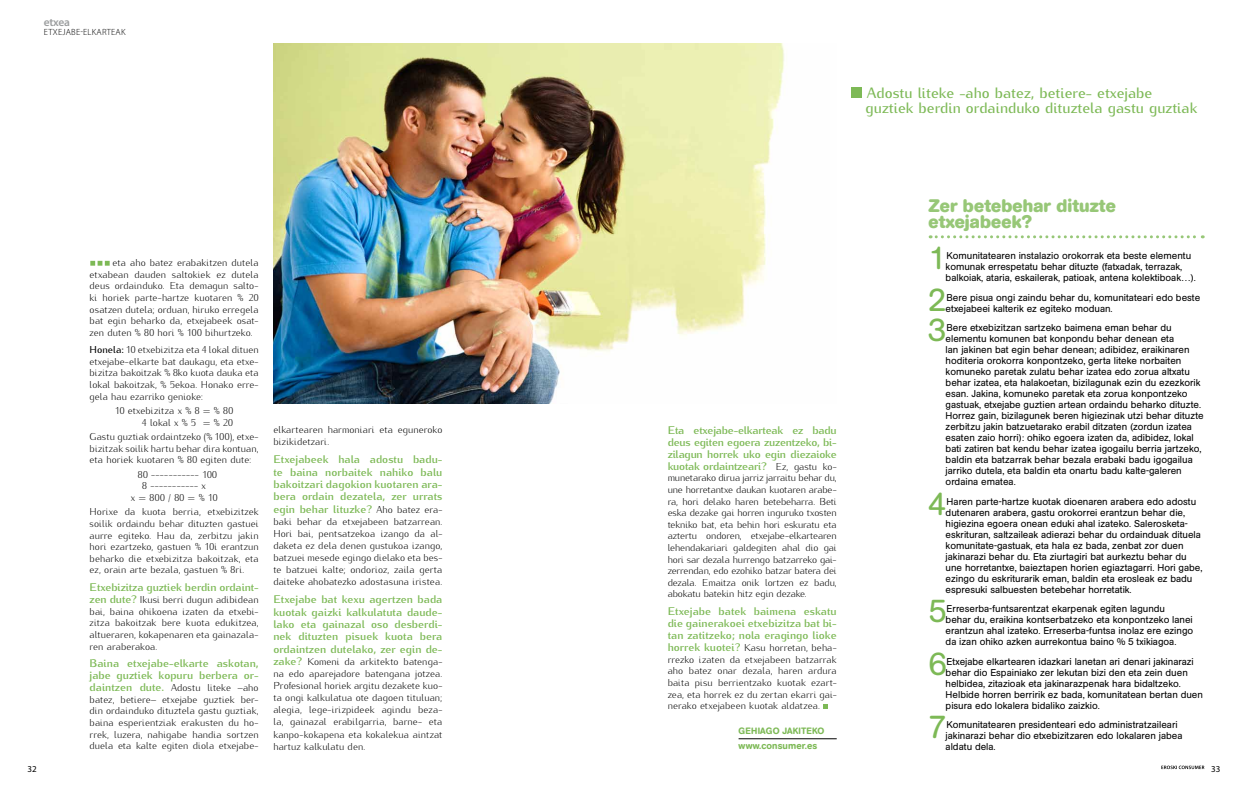
<style>
.page{position:relative;width:1248px;height:794px;background:#fff}
.page>*{position:absolute;margin:0;border:0;box-sizing:border-box;transform-origin:0 0}
.t1{font:32px "AG Book Rounded";color:#7db956}
.t2{font:700 18px/16px "AG Book Rounded";letter-spacing:.005em;color:#97c777}
.t3{font:500 15px/15px "Kurier";color:#7db956}
.t4{font:600 11.5px "Myriad Pro";letter-spacing:-.02em;color:#9c9e9f}
.t5{font:700 11px/12.4px "Kurier";color:#7db956;text-align:justify}
.t6{font:300 10px/11.6px "Kurier";letter-spacing:.005em;color:#000;text-align:justify}
.t7{font:9.8px/11px "AG Book Rounded";color:#000}
.t8{font:500 9.6px "AG Book Rounded";letter-spacing:.01em;color:#7db956}
.t9{font:500 9.1px "AG Book Rounded";letter-spacing:.02em;color:#7db956}
.t10{font:300 9px "Myriad Pro";letter-spacing:.02em;color:#000}
.t11{font:9px "Myriad Pro";color:#000}
.s1{font-weight:500}
.s2{font-weight:700;font-size:11px;color:#7db956}
.s3{font-weight:300;font-size:10px;color:#000}
</style>
<div class="page">
<svg style="left:1161px;top:765px;width:43px;height:4px"></svg>
<svg style="left:930px;top:235px;width:273px;height:3px"></svg>
<hr style="left:738px;top:738px;width:98px;height:1px;background:#000">
<svg style="left:823px;top:704px;width:5px;height:5px"></svg>
<div style="left:851px;top:87px;width:10px;height:11px;background:#7db956"></div>
<img style="left:273px;top:43px;width:511px;height:361px">
<svg style="left:90px;top:261px;width:20px;height:5px"></svg>
<p class="t4" style="left:44px;top:16px;width:28px">etxea</p>
<p class="t10" style="left:44px;top:27px;width:83px">ETXEJABE-ELKARTEAK</p>
<p class="t11" style="left:28px;top:763px;width:11px">32</p>
<p class="t6" style="left:90px;top:256px;width:170px;text-indent:23px">eta aho batez erabakitzen dutela etxabean dauden saltokiek ez dutela deus ordainduko. Eta demagun salto&shy;ki horiek parte-hartze kuotaren % 20 osatzen dutela; orduan, hiruko erregela bat egin beharko da, etxejabeek osat&shy;zen duten % 80 hori % 100 bihurtzeko.</p>
<p class="t6" style="left:90px;top:343px;width:170px"><span class="s1">Honela:</span> 10 etxebizitza eta 4 lokal dituen etxejabe-elkarte bat daukagu, eta etxe&shy;bizitza bakoitzak % 8ko kuota dauka eta lokal bakoitzak, % 5ekoa. Honako erre&shy;gela hau ezarriko genioke:</p>
<p class="t6" style="left:115px;top:404px;width:120px;text-align:right">10 etxebizitza x % 8 = % 80<br>4 lokal x % 5 = % 20</p>
<p class="t6" style="left:90px;top:430px;width:170px">Gastu guztiak ordaintzeko (% 100), etxe&shy;bizitzak soilik hartu behar dira kontuan, eta horiek kuotaren % 80 egiten dute:</p>
<p class="t6" style="left:138px;top:467px;width:81px">80 ----------- 100</p>
<p class="t6" style="left:142px;top:479px;width:65px">8 ----------- x</p>
<p class="t6" style="left:131px;top:491px;width:88px">x = 800 / 80 = % 10</p>
<p class="t6" style="left:90px;top:505px;width:170px">Horixe da kuota berria, etxebizitzek soilik ordaindu behar dituzten gastuei aurre egiteko. Hau da, zerbitzu jakin hori ezartzeko, gastuen % 10i erantzun beharko die etxebizitza bakoitzak, eta ez, orain arte bezala, gastuen % 8ri.</p>
<p class="t5" style="left:90px;top:580px;width:170px">Etxebizitza guztiek berdin ordaint-</p>
<p class="t6" style="left:90px;top:593px;width:170px"><span class="s2">zen dute?</span> Ikusi berri dugun adibidean bai, baina ohikoena izaten da etxebi&shy;zitza bakoitzak bere kuota edukitzea, altueraren, kokapenaren eta gainazala&shy;ren araberakoa.</p>
<p class="t5" style="left:90px;top:656px;width:170px;line-height:12px">Baina etxejabe-elkarte askotan, jabe guztiek kopuru berbera or-</p>
<p class="t6" style="left:90px;top:681px;width:170px"><span class="s2">daintzen dute.</span> Adostu liteke –aho batez, betiere– etxejabe guztiek ber&shy;din ordainduko dituztela gastu guztiak, baina esperientziak erakusten du ho&shy;rrek, luzera, nahigabe handia sortzen duela eta kalte egiten diola etxejabe-</p>
<p class="t6" style="left:273px;top:422px;width:170px;line-height:12px">elkartearen harmoniari eta eguneroko bizikidetzari.</p>
<p class="t5" style="left:273px;top:452px;width:170px">Etxejabeek hala adostu badu&shy;te baina norbaitek nahiko balu bakoitzari dagokion kuotaren ara&shy;bera ordain dezatela, zer urrats egin behar lituzke? <span class="s3">Aho batez era-</span></p>
<p class="t6" style="left:273px;top:514px;width:170px;line-height:12px">baki behar da etxejabeen batzarrean.<br>Hori bai, pentsatzekoa izango da al&shy;daketa ez dela denen gustukoa izango, batzuei mesede egingo dielako eta bes&shy;te batzuei kalte; ondorioz, zaila gerta daiteke ahobatezko adostasuna iristea.</p>
<p class="t5" style="left:273px;top:592px;width:170px">Etxejabe bat kexu agertzen bada kuotak gaizki kalkulatuta daude&shy;lako eta gainazal oso desberdi&shy;nek dituzten pisuek kuota bera ordaintzen dutelako, zer egin de-</p>
<p class="t6" style="left:273px;top:655px;width:170px;line-height:12px"><span class="s2">zake?</span> Komeni da arkitekto batenga&shy;na edo aparejadore batengana jotzea.<br>Profesional horiek argitu dezakete kuo&shy;ta ongi kalkulatua ote dagoen tituluan; alegia, lege-irizpideek agindu beza&shy;la, gainazal erabilgarria, barne- eta kanpo-kokapena eta kokalekua aintzat hartuz kalkulatu den.</p>
<h3 class="t3" style="left:865px;top:84px;width:333px">Adostu liteke -aho batez, betiere- etxejabe guztiek berdin ordainduko dituztela gastu guztiak</h3>
<p class="t5" style="left:667px;top:423px;width:170px;line-height:12px">Eta etxejabe-elkarteak ez badu deus egiten egoera zuzentzeko, bi&shy;zilagun horrek uko egin diezaioke kuotak ordaintzeari? <span class="s3">Ez, gastu ko-</span></p>
<p class="t6" style="left:667px;top:471px;width:170px">munetarako dirua jarriz jarraitu behar du, une horretantxe daukan kuotaren arabe&shy;ra, hori delako haren betebeharra. Beti eska dezake gai horren inguruko txosten tekniko bat, eta behin hori eskuratu eta aztertu ondoren, etxejabe-elkartearen lehendakariari galdegiten ahal dio gai hori sar dezala hurrengo batzarreko gai&shy;zerrendan, edo ezohiko batzar batera dei dezala. Emaitza onik lortzen ez badu, abokatu batekin hitz egin dezake.</p>
<p class="t5" style="left:667px;top:604px;width:170px;line-height:12px">Etxejabe batek baimena eskatu die gainerakoei etxebizitza bat bi&shy;tan zatitzeko; nola eragingo lioke</p>
<p class="t6" style="left:667px;top:641px;width:170px"><span class="s2">horrek kuotei?</span> Kasu horretan, beha&shy;rrezko izaten da etxejabeen batzarrak aho batez onar dezala, haren ardura baita pisu berrientzako kuotak ezart&shy;zea, eta horrek ez du zertan ekarri gai&shy;nerako etxejabeen kuotak aldatzea.</p>
<p class="t9" style="left:738px;top:725px;width:87px">gehIago jakiteko</p>
<p class="t8" style="left:738px;top:739px;width:80px">www.consumer.es</p>
<h2 class="t2" style="left:928px;top:198px;width:189px">Zer betebehar dituzte etxejabeek?</h2>
<h1 class="t1" style="left:928px;top:240px;width:19px">1</h1>
<p class="t7" style="left:945px;top:250px;width:252px">Komunitatearen instalazio orokorrak eta beste elementu komunak errespetatu behar dituzte (fatxadak, terrazak, balkoiak, ataria, eskailerak, patioak, antena kolektiboak…).</p>
<h1 class="t1" style="left:928px;top:281px;width:19px">2</h1>
<p class="t7" style="left:945px;top:292px;width:256px">Bere pisua ongi zaindu behar du, komunitateari edo beste etxejabeei kalterik ez egiteko moduan.</p>
<h1 class="t1" style="left:928px;top:312px;width:19px">3</h1>
<p class="t7" style="left:945px;top:322px;width:259px">Bere etxebizitzan sartzeko baimena eman behar du elementu komunen bat konpondu behar denean eta<br>lan jakinen bat egin behar denean; adibidez, eraikinaren hoditeria orokorra konpontzeko, gerta liteke norbaiten komuneko paretak zulatu behar izatea edo zorua altxatu behar izatea, eta halakoetan, bizilagunak ezin du ezezkorik esan. Jakina, komuneko paretak eta zorua konpontzeko gastuak, etxejabe guztien artean ordaindu beharko dituzte.<br>Horrez gain, bizilagunek beren higiezinak utzi behar dituzte zerbitzu jakin batzuetarako erabil ditzaten (zordun izatea esaten zaio horri): ohiko egoera izaten da, adibidez, lokal bati zatiren bat kendu behar izatea igogailu berria jartzeko, baldin eta batzarrak behar bezala erabaki badu igogailua jarriko dutela, eta baldin eta onartu badu kalte-galeren ordaina ematea.</p>
<h1 class="t1" style="left:928px;top:485px;width:19px">4</h1>
<p class="t7" style="left:945px;top:496px;width:258px">Haren parte-hartze kuotak dioenaren arabera edo adostu dutenaren arabera, gastu orokorrei erantzun behar die, higiezina egoera onean eduki ahal izateko. Salerosketa&shy;eskrituran, saltzaileak adierazi behar du ordainduak dituela komunitate-gastuak, eta hala ez bada, zenbat zor duen jakinarazi behar du. Eta ziurtagiri bat aurkeztu behar du une horretantxe, baieztapen horien egiaztagarri. Hori gabe, ezingo du eskriturarik eman, baldin eta erosleak ez badu espresuki salbuesten betebehar horretatik.</p>
<h1 class="t1" style="left:928px;top:593px;width:19px">5</h1>
<p class="t7" style="left:945px;top:603px;width:249px">Erreserba-funtsarentzat ekarpenak egiten lagundu<br>behar du, eraikina kontserbatzeko eta konpontzeko lanei erantzun ahal izateko. Erreserba-funtsa inolaz ere ezingo da izan ohiko azken aurrekontua baino % 5 txikiagoa.</p>
<h1 class="t1" style="left:928px;top:645px;width:19px">6</h1>
<p class="t7" style="left:945px;top:656px;width:259px">Etxejabe elkartearen idazkari lanetan ari denari jakinarazi behar dio Espainiako zer lekutan bizi den eta zein duen helbidea, zitazioak eta jakinarazpenak hara bidaltzeko.<br>Helbide horren berririk ez bada, komunitatean bertan duen pisura edo lokalera bidaliko zaizkio.</p>
<h1 class="t1" style="left:928px;top:709px;width:19px">7</h1>
<p class="t7" style="left:945px;top:719px;width:238px">Komunitatearen presidenteari edo administratzaileari jakinarazi behar dio etxebizitzaren edo lokalaren jabea aldatu dela.</p>
<p class="t11" style="left:1210px;top:763px;width:11px">33</p>
</div>
